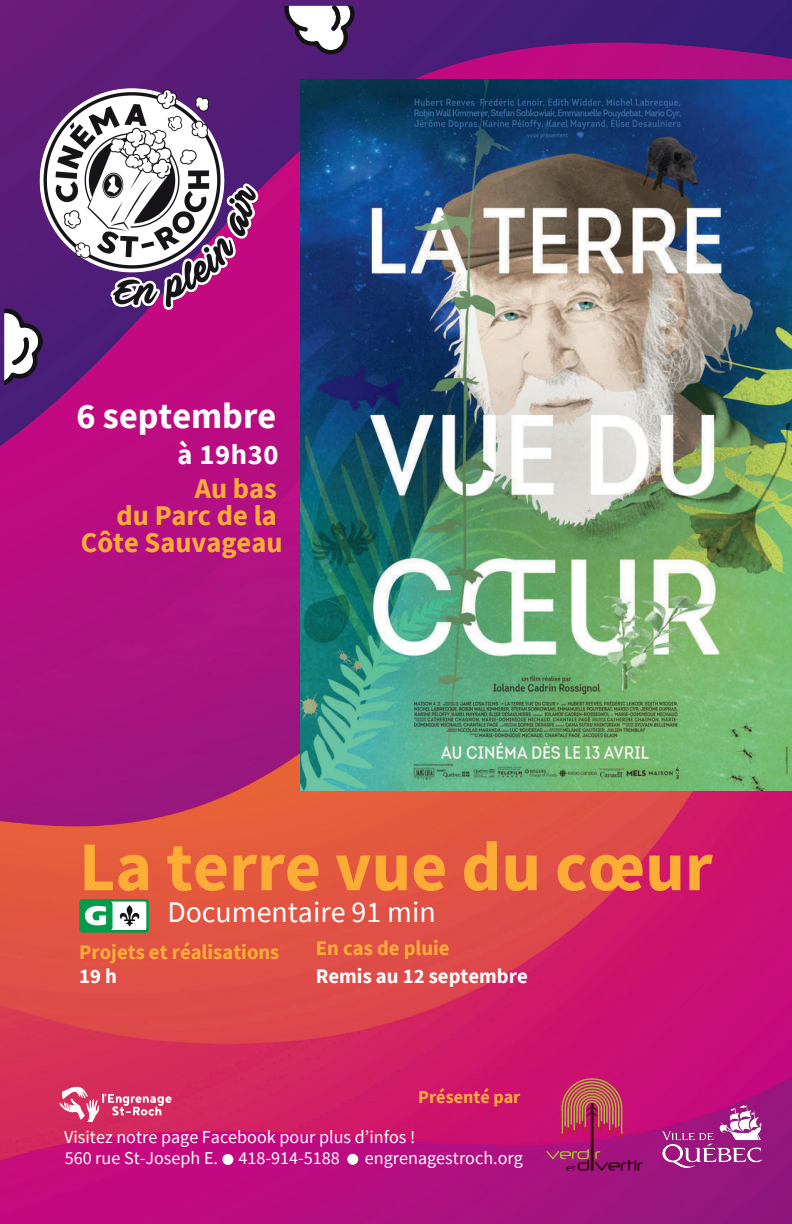
<style>
.page{position:relative;width:792px;height:1224px;background:#fff}
.page>*{position:absolute;margin:0;border:0;box-sizing:border-box;transform-origin:0 0}
.t1{font:700 69.9px "Source Sans Pro";color:#fbad36}
.t2{font:700 36.2px "Source Sans Pro";color:#fff}
.t3{font:29.9px "Source Sans Pro";color:#fff}
.t4{font:700 28.5px/27.2px "Source Sans Pro";color:#fbad36;text-align:right}
.t5{font:700 28.5px "Source Sans Pro";letter-spacing:.025em;color:#fff}
.t6{font:700 20.7px "Source Sans Pro";color:#fbad36}
.t7{font:700 20.7px "Source Sans Pro";color:#fff}
.t8{font:18.1px "Source Sans Pro";color:#fff}
.t9{font:700 18.1px "Source Sans Pro";color:#fbad36}
</style>
<div class="page">
<img style="left:0;top:0;width:792px;height:1224px">
<svg style="left:4px;top:309px;width:39px;height:76px"></svg>
<img style="left:22px;top:78px;width:241px;height:242px">
<img style="left:300px;top:79px;width:492px;height:711px">
<svg style="left:284px;top:6px;width:71px;height:48px"></svg>
<div style="left:222px;top:1154px;width:11px;height:11px;background:#fff;border-radius:50%"></div>
<div style="left:347px;top:1154px;width:11px;height:11px;background:#fff;border-radius:50%"></div>
<img style="left:51px;top:1078px;width:133px;height:53px">
<img style="left:546px;top:1078px;width:96px;height:92px">
<svg style="left:79px;top:899px;width:70px;height:34px"></svg>
<img style="left:661px;top:1102px;width:104px;height:68px">
<h5 class="t2" style="left:77px;top:392px;width:201px">6 septembre</h5>
<p class="t5" style="left:177px;top:436px;width:103px">à 19h30</p>
<h5 class="t4" style="left:81px;top:474px;width:203px">Au bas<br>du Parc de la<br>Côte Sauvageau</h5>
<p class="t1" style="left:79px;top:821px;width:635px">La terre vue du cœur</p>
<p class="t3" style="left:167px;top:892px;width:270px">Documentaire 91 min</p>
<h6 class="t6" style="left:316px;top:935px;width:135px">En cas de pluie</h6>
<p class="t6" style="left:79px;top:938px;width:202px">Projets et réalisations</p>
<p class="t7" style="left:79px;top:963px;width:39px">19h</p>
<p class="t7" style="left:316px;top:963px;width:213px">Remis au 12 septembre</p>
<h5 class="t9" style="left:418px;top:1085px;width:104px">Présenté par</h5>
<p class="t8" style="left:64px;top:1126px;width:353px">Visitez notre page Facebook pour plus d’infos !</p>
<h1 class="t8" style="left:365px;top:1146px;width:160px">engrenagestroch.org</h1>
<p class="t8" style="left:65px;top:1146px;width:155px">560 rue St-Joseph E.</p>
<h3 class="t8" style="left:239px;top:1147px;width:103px">418-914-5188</h3>
</div>
